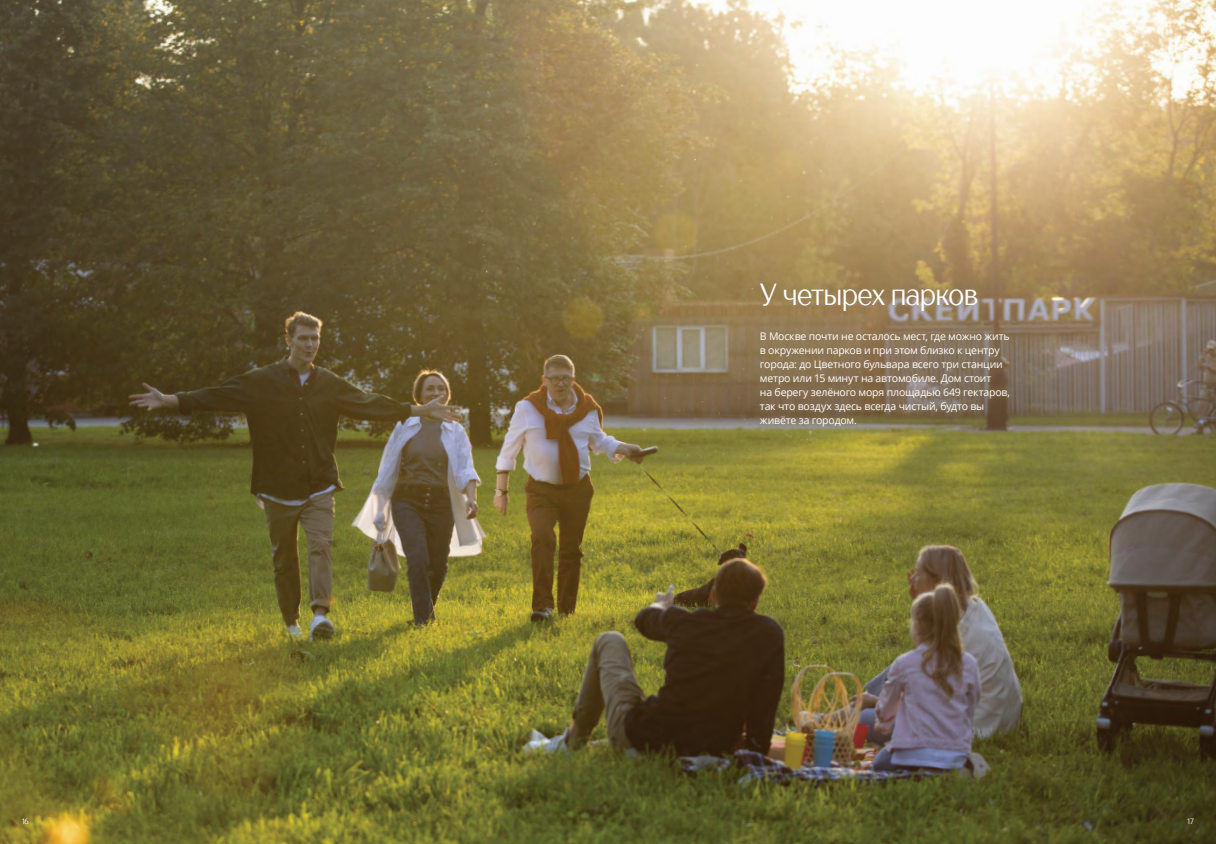
<style>
.page{position:relative;width:1216px;height:844px;background:#fff}
.page>*{position:absolute;margin:0;border:0;box-sizing:border-box;transform-origin:0 0}
.t1{font:30.62px "TT Drugs Condensed";letter-spacing:-.02em;color:#fff}
.t2{font:10.5px/14px "Open Sans";letter-spacing:-.02em;color:#fff}
.t3{font:7.88px "TT Drugs Condensed";color:#fff}
</style>
<div class="page">
<img style="left:0;top:0;width:1215px;height:843px">
<div style="left:751px;top:274px;width:266px;height:161px;background:#8f7b5a;opacity:.4"></div>
<h1 class="t1" style="left:760px;top:274px;width:219px">У четырех парков</h1>
<p class="t2" style="left:760px;top:328px;width:251px">В Москве почти не осталось мест, где можно жить в окружении парков и при этом близко к центру города: до Цветного бульвара всего три станции метро или 15 минут на автомобиле. Дом стоит<br>на берегу зелёного моря площадью 649 гектаров, так что воздух здесь всегда чистый, будто вы живёте за городом.</p>
<p class="t3" style="left:22px;top:815px;width:8px">16</p>
<p class="t3" style="left:1187px;top:815px;width:8px">17</p>
</div>
